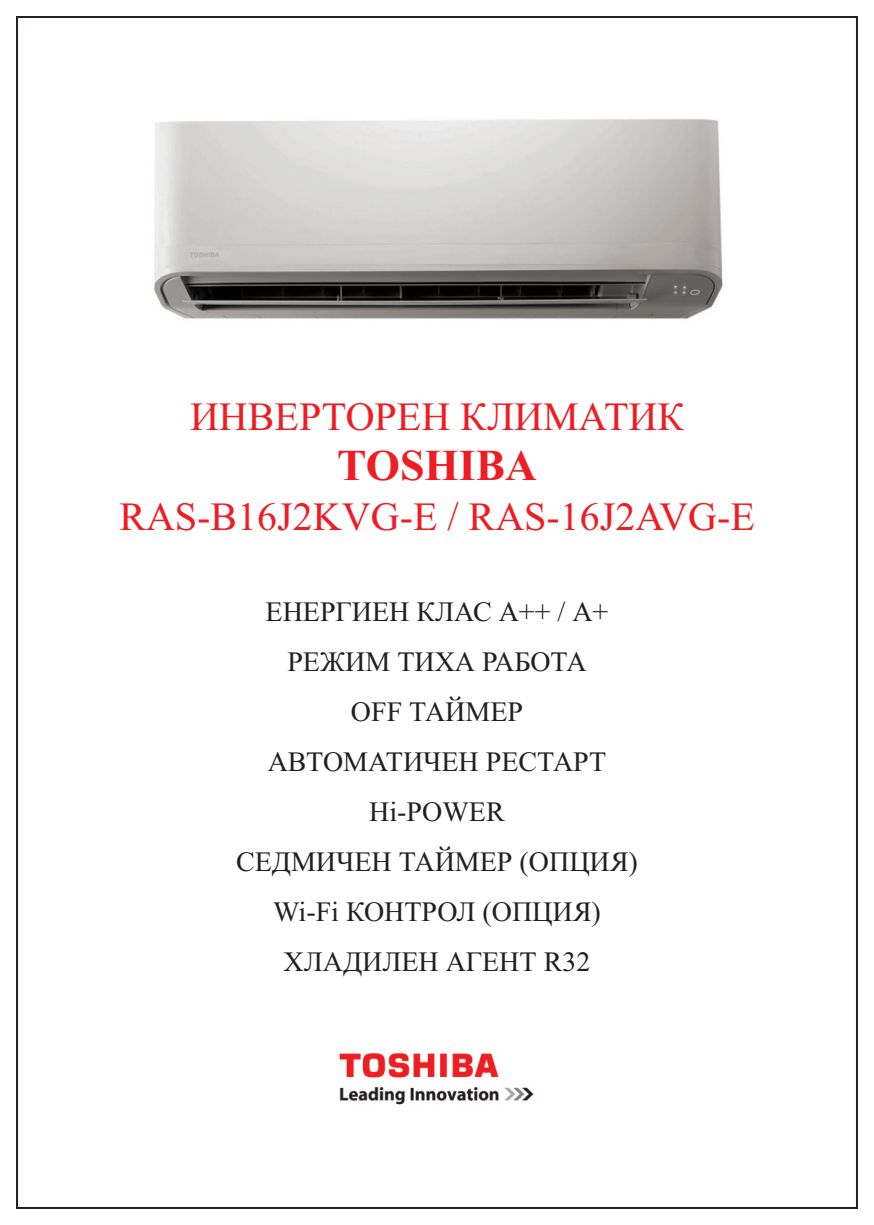
<style>
.page{position:relative;width:874px;height:1225px;background:#fff}
.page>*{position:absolute;margin:0;border:0;box-sizing:border-box;transform-origin:0 0}
.t1{font:700 44px "Times New Roman";color:#ee1d23}
.t2{font:40px "Times New Roman";color:#ee1d23}
.t3{font:28px/50px "Times New Roman";color:#231f20;text-align:center}
</style>
<div class="page">
<img style="left:339px;top:1052px;width:195px;height:53px">
<img style="left:154px;top:119px;width:569px;height:200px">
<h2 class="t2" style="left:190px;top:402px;width:495px">ИНВЕРТОРЕН КЛИМАТИК</h2>
<h1 class="t1" style="left:337px;top:450px;width:201px">TOSHIBA</h1>
<h2 class="t2" style="left:119px;top:502px;width:636px">RAS-B16J2KVG-E / RAS-16J2AVG-E</h2>
<p class="t3" style="left:236px;top:589px;width:403px">ЕНЕРГИЕН КЛАС А++ / А+<br>РЕЖИМ ТИХА РАБОТА<br>OFF ТАЙМЕР<br>АВТОМАТИЧЕН РЕСТАРТ<br>Hi-POWER<br>СЕДМИЧЕН ТАЙМЕР (ОПЦИЯ)<br>Wi-Fi КОНТРОЛ (ОПЦИЯ)<br>ХЛАДИЛЕН АГЕНТ R32</p>
</div>
